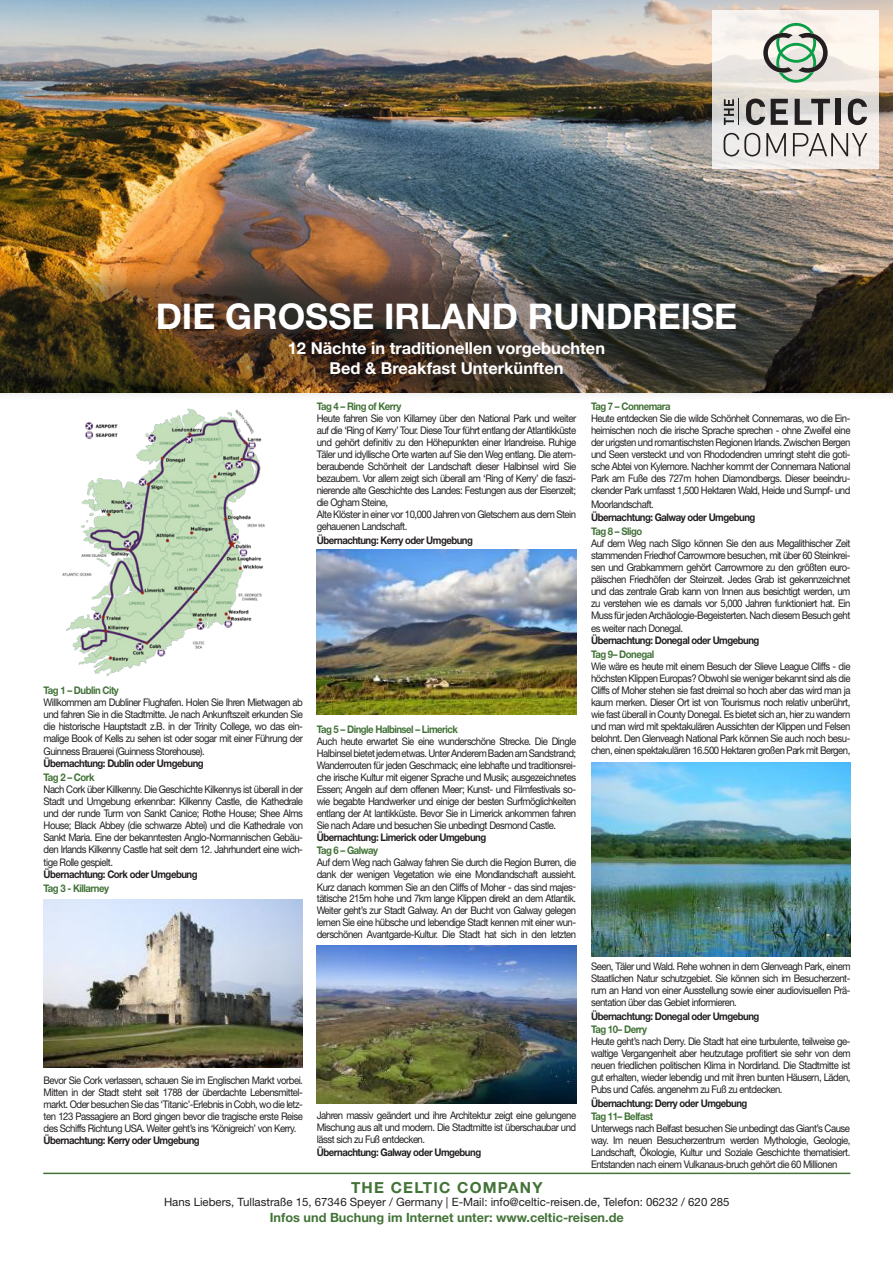
<style>
.page{position:relative;width:893px;height:1263px;background:#fff}
.page>*{position:absolute;margin:0;border:0;box-sizing:border-box;transform-origin:0 0}
.t1{font:700 35.4px "Helvetica Neue LT Std";color:#fff}
.t2{font:700 16.35px/19.6px "Helvetica Neue LT Std";color:#fff;text-align:center}
.t3{font:700 15.3px "Helvetica Neue LT Std";letter-spacing:.08em;color:#437338}
.t4{font:700 12.75px "Helvetica Neue LT Std";color:#437338}
.t5{font:11.4px "Helvetica Neue LT Std";color:#231f20}
.t6{font:10.5px/12px "Helvetica Neue LT Std";letter-spacing:-.05em;color:#231f20;text-align:justify;scale:.91 1}
.t7{font:700 10.5px "Helvetica Neue LT Std";letter-spacing:-.05em;color:#231f20;scale:.91 1}
.t8{font:700 10.5px "Helvetica Neue LT Std";letter-spacing:-.05em;color:#437338;scale:.91 1}
</style>
<div class="page">
<img style="left:0;top:0;width:893px;height:263px">
<img style="left:0;top:263px;width:893px;height:132px">
<svg style="left:712px;top:11px;width:167px;height:158px;fill:#f2edea"></svg>
<hr style="left:43px;top:1172px;width:807px;height:2px;background:#437338">
<svg style="left:746px;top:99px;width:19px;height:26px"></svg>
<svg style="left:771px;top:99px;width:17px;height:26px"></svg>
<svg style="left:795px;top:99px;width:35px;height:26px"></svg>
<div style="left:836px;top:99px;width:5px;height:26px;background:#231f20"></div>
<svg style="left:848px;top:99px;width:19px;height:26px"></svg>
<svg style="left:724px;top:133px;width:36px;height:23px"></svg>
<svg style="left:766px;top:133px;width:20px;height:23px"></svg>
<svg style="left:793px;top:133px;width:74px;height:23px;background:#c5c0bd"></svg>
<svg style="left:724px;top:99px;width:15px;height:26px"></svg>
<svg style="left:763px;top:23px;width:65px;height:60px;background:#acbdad"></svg>
<img style="left:62px;top:408px;width:203px;height:268px">
<img style="left:43px;top:899px;width:259px;height:168px">
<img style="left:317px;top:550px;width:259px;height:164px">
<img style="left:317px;top:945px;width:259px;height:158px">
<img style="left:591px;top:762px;width:259px;height:194px">
<h1 class="t1" style="left:156px;top:295px;width:583px">DIE GROSSE IRLAND RUNDREISE</h1>
<h2 class="t2" style="left:288px;top:338px;width:319px">12 Nächte in traditionellen vorgebuchten<br>Bed &amp; Breakfast Unterkünften</h2>
<p class="t8" style="left:317px;top:400px;width:94px">Tag 4 – Ring of Kerry</p>
<p class="t6" style="left:317px;top:412px;width:287px;text-align:left">Heute fahren Sie von Killarney über den National Park und weiter auf die ‘Ring of Kerry’ Tour. Diese Tour führt entlang der Atlantikküste und gehört definitiv zu den Höhepunkten einer Irlandreise. Ruhige Täler und idyllische Orte warten auf Sie den Weg entlang. Die atem&shy;beraubende Schönheit der Landschaft dieser Halbinsel wird Sie bezaubern. Vor allem zeigt sich überall am ‘Ring of Kerry’ die faszi&shy;nierende alte Geschichte des Landes: Festungen aus der Eisenzeit; die Ogham Steine,<br>Alte Klöster in einer vor 10,000 Jahren von Gletschern aus dem Stein gehauenen Landschaft.</p>
<p class="t7" style="left:317px;top:534px;width:173px">Übernachtung: Kerry oder Umgebung</p>
<p class="t8" style="left:591px;top:400px;width:89px">Tag 7 – Connemara</p>
<p class="t6" style="left:591px;top:412px;width:287px">Heute entdecken Sie die wilde Schönheit Connemaras, wo die Ein&shy;heimischen noch die irische Sprache sprechen - ohne Zweifel eine der urigsten und romantischsten Regionen Irlands. Zwischen Bergen und Seen versteckt und von Rhododendren umringt steht die goti&shy;sche Abtei von Kylemore. Nachher kommt der Connemara National Park am Fuße des 727m hohen Diamondbergs. Dieser beeindru&shy;ckender Park umfasst 1,500 Hektaren Wald, Heide und Sumpf- und</p>
<p class="t6" style="left:591px;top:498px;width:71px">Moorlandschaft.</p>
<p class="t7" style="left:591px;top:511px;width:182px">Übernachtung: Galway oder Umgebung</p>
<p class="t8" style="left:591px;top:525px;width:58px">Tag 8 – Sligo</p>
<p class="t6" style="left:591px;top:537px;width:287px">Auf dem Weg nach Sligo können Sie den aus Megalithischer Zeit stammenden Friedhof Carrowmore besuchen, mit über 60 Steinkrei&shy;sen und Grabkammern gehört Carrowmore zu den größten euro&shy;päischen Friedhöfen der Steinzeit. Jedes Grab ist gekennzeichnet und das zentrale Grab kann von Innen aus besichtigt werden, um zu verstehen wie es damals vor 5,000 Jahren funktioniert hat. Ein Muss für jeden Archäologie-Begeisterten. Nach diesem Besuch geht</p>
<p class="t6" style="left:591px;top:623px;width:103px">es weiter nach Donegal.</p>
<p class="t7" style="left:591px;top:634px;width:186px">Übernachtung: Donegal oder Umgebung</p>
<p class="t8" style="left:591px;top:648px;width:71px">Tag 9– Donegal</p>
<p class="t6" style="left:591px;top:660px;width:287px">Wie wäre es heute mit einem Besuch der Slieve League Cliffs - die höchsten Klippen Europas? Obwohl sie weniger bekannt sind als die Cliffs of Moher stehen sie fast dreimal so hoch aber das wird man ja kaum merken. Dieser Ort ist von Tourismus noch relativ unberührt, wie fast überall in County Donegal. Es bietet sich an, hier zu wandern und man wird mit spektakulären Aussichten der Klippen und Felsen belohnt. Den Glenveagh National Park können Sie auch noch besu&shy;chen, einen spektakulären 16.500 Hektaren großen Park mit Bergen,</p>
<p class="t8" style="left:44px;top:683px;width:84px">Tag 1 – Dublin City</p>
<p class="t6" style="left:44px;top:696px;width:287px">Willkommen am Dubliner Flughafen. Holen Sie Ihren Mietwagen ab und fahren Sie in die Stadtmitte. Je nach Ankunftszeit erkunden Sie die historische Hauptstadt z.B. in der Trinity College, wo das ein&shy;malige Book of Kells zu sehen ist oder sogar mit einer Führung der</p>
<p class="t6" style="left:44px;top:745px;width:179px">Guinness Brauerei (Guinness Storehouse).</p>
<p class="t7" style="left:44px;top:757px;width:177px">Übernachtung: Dublin oder Umgebung</p>
<p class="t8" style="left:44px;top:770px;width:58px">Tag 2 – Cork</p>
<p class="t6" style="left:44px;top:783px;width:287px">Nach Cork über Killkenny. Die Geschichte Kilkennys ist überall in der Stadt und Umgebung erkennbar: Kilkenny Castle, die Kathedrale und der runde Turm von Sankt Canice; Rothe House; Shee Alms House; Black Abbey (die schwarze Abtei) und die Kathedrale von Sankt Maria. Eine der bekanntesten Anglo-Normannischen Gebäu&shy;den Irlands Kilkenny Castle hat seit dem 12. Jahrhundert eine wich-</p>
<p class="t6" style="left:44px;top:856px;width:78px">tige Rolle gespielt.</p>
<p class="t7" style="left:44px;top:868px;width:171px">Übernachtung: Cork oder Umgebung</p>
<p class="t8" style="left:44px;top:881px;width:73px">Tag 3 - Killarney</p>
<p class="t8" style="left:317px;top:723px;width:157px">Tag 5 – Dingle Halbinsel – Limerick</p>
<p class="t6" style="left:317px;top:735px;width:287px">Auch heute erwartet Sie eine wunderschöne Strecke. Die Dingle Halbinsel bietet jedem etwas. Unter Anderem Baden am Sandstrand; Wanderrouten für jeden Geschmack; eine lebhafte und traditionsrei&shy;che irische Kultur mit eigener Sprache und Musik; ausgezeichnetes Essen; Angeln auf dem offenen Meer; Kunst- und Filmfestivals so&shy;wie begabte Handwerker und einige der besten Surfmöglichkeiten entlang der At lantikküste. Bevor Sie in Limerick ankommen fahren Sie nach Adare und besuchen Sie unbedingt Desmond Castle.</p>
<p class="t7" style="left:317px;top:831px;width:188px">Übernachtung: Limerick oder Umgebung</p>
<p class="t8" style="left:317px;top:844px;width:69px">Tag 6 – Galway</p>
<p class="t6" style="left:317px;top:857px;width:287px">Auf dem Weg nach Galway fahren Sie durch die Region Burren, die dank der wenigen Vegetation wie eine Mondlandschaft aussieht.<br>Kurz danach kommen Sie an den Cliffs of Moher - das sind majes&shy;tätische 215m hohe und 7km lange Klippen direkt an dem Atlantik.<br>Weiter geht’s zur Stadt Galway. An der Bucht von Galway gelegen lernen Sie eine hübsche und lebendige Stadt kennen mit einer wun&shy;derschönen Avantgarde-Kultur. Die Stadt hat sich in den letzten</p>
<p class="t6" style="left:591px;top:960px;width:287px">Seen, Täler und Wald. Rehe wohnen in dem Glenveagh Park, einem Staatlichen Natur schutzgebiet. Sie können sich im Besucherzent&shy;rum an Hand von einer Ausstellung sowie einer audiovisuellen Prä&shy;sentation über das Gebiet informieren.</p>
<p class="t7" style="left:591px;top:1009px;width:186px">Übernachtung: Donegal oder Umgebung</p>
<p class="t8" style="left:591px;top:1023px;width:63px">Tag 10– Derry</p>
<p class="t6" style="left:591px;top:1035px;width:287px">Heute geht’s nach Derry. Die Stadt hat eine turbulente, teilweise ge&shy;waltige Vergangenheit aber heutzutage profitiert sie sehr von dem neuen friedlichen politischen Klima in Nordirland. Die Stadtmitte ist gut erhalten, wieder lebendig und mit ihren bunten Häusern, Läden, Pubs und Cafés. angenehm zu Fuß zu entdecken.</p>
<p class="t7" style="left:591px;top:1096px;width:173px">Übernachtung: Derry oder Umgebung</p>
<p class="t8" style="left:591px;top:1110px;width:70px">Tag 11– Belfast</p>
<p class="t6" style="left:591px;top:1122px;width:287px">Unterwegs nach Belfast besuchen Sie unbedingt das Giant’s Cause way. Im neuen Besucherzentrum werden Mythologie, Geologie, Landschaft, Ökologie, Kultur und Soziale Geschichte thematisiert.<br>Entstanden nach einem Vulkanaus-bruch gehört die 60 Millionen</p>
<p class="t6" style="left:44px;top:1074px;width:287px">Bevor Sie Cork verlassen, schauen Sie im Englischen Markt vorbei.<br>Mitten in der Stadt steht seit 1788 der überdachte Lebensmittel&shy;markt. Oder besuchen Sie das ‘Titanic’-Erlebnis in Cobh, wo die letz&shy;ten 123 Passagiere an Bord gingen bevor die tragische erste Reise des Schiffs Richtung USA. Weiter geht’s ins ‘Königreich’ von Kerry.</p>
<p class="t7" style="left:44px;top:1133px;width:173px">Übernachtung: Kerry oder Umgebung</p>
<p class="t6" style="left:317px;top:1108px;width:287px">Jahren massiv geändert und ihre Architektur zeigt eine gelungene Mischung aus alt und modern. Die Stadtmitte ist überschaubar und lässt sich zu Fuß entdecken.</p>
<p class="t7" style="left:317px;top:1146px;width:182px">Übernachtung: Galway oder Umgebung</p>
<h3 class="t3" style="left:351px;top:1177px;width:193px">THE CELTIC COMPANY</h3>
<p class="t5" style="left:164px;top:1195px;width:567px">Hans Liebers, Tullastraße 15, 67346 Speyer / Germany | E-Mail: info@celtic-reisen.de, Telefon: 06232 / 620 285</p>
<p class="t4" style="left:270px;top:1209px;width:355px">Infos und Buchung im Internet unter: www.celtic-reisen.de</p>
</div>
